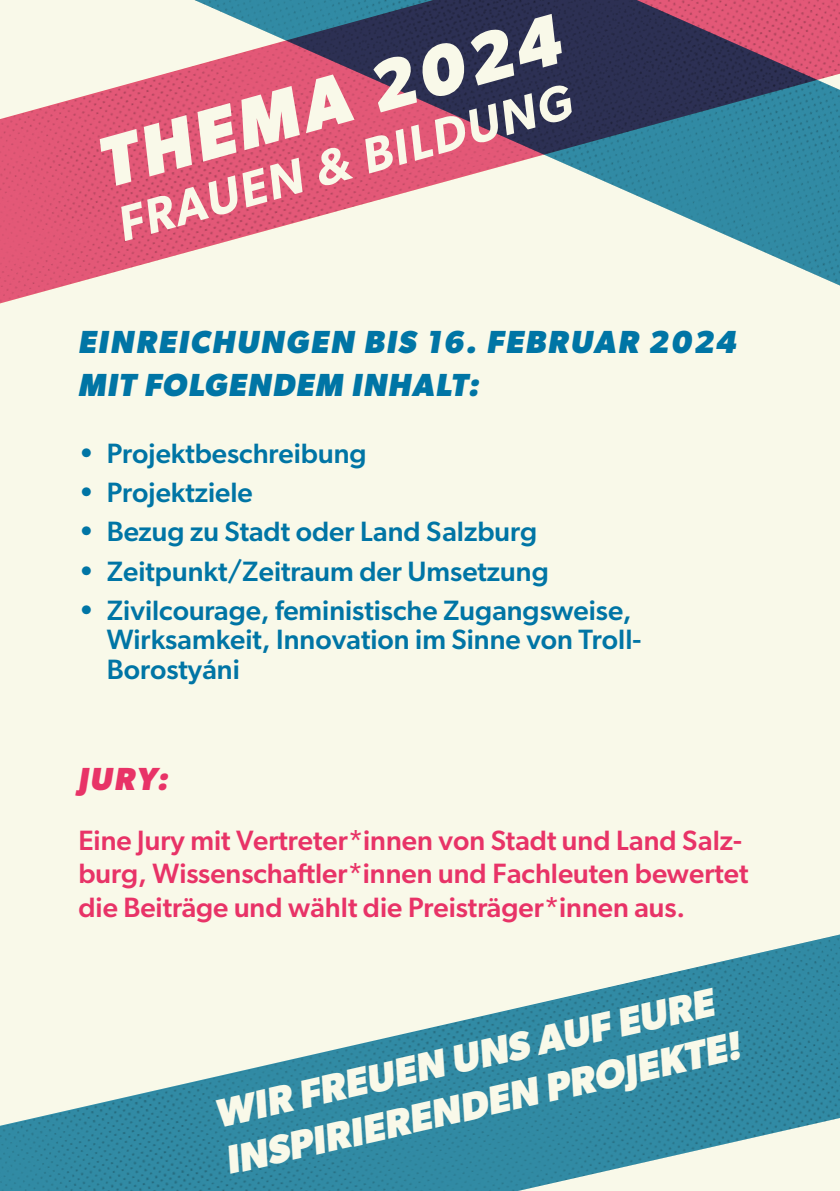
<style>
.page{position:relative;width:840px;height:1191px;background:#fff}
.page>*{position:absolute;margin:0;border:0;box-sizing:border-box;transform-origin:0 0}
.t1{font:italic 700 71.6px "Gibson";color:#f9f9e9}
.t2{font:italic 600 49.4px "Gibson";color:#f9f9e9}
.t3{font:italic 700 40px/48px "Gibson";color:#f9f9e9}
.t4{font:italic 700 32px/42.4px "Gibson";letter-spacing:.055em;color:#0075a5}
.t5{font:italic 700 32px "Gibson";color:#e83367}
.t6{font:500 28px/29.6px "Gibson";color:#0075a5}
.t7{font:500 28px/33.6px "Gibson";color:#e83367}
</style>
<div class="page">
<div style="left:0;top:0;width:839px;height:1191px;background:#f9f9e9"></div>
<svg style="left:0;top:76px;width:156px;height:227px;fill:#e35877"></svg>
<svg style="left:160px;top:0;width:679px;height:285px"></svg>
<svg style="left:0;top:934px;width:839px;height:257px;fill:#318ba5"></svg>
<h1 class="t1" style="left:89px;top:125px;width:477px;rotate:-16deg">THEMA 2024</h1>
<h2 class="t2" style="left:111px;top:195px;width:471px;rotate:-15deg">FRAUEN &amp; BILDUNG</h2>
<p class="t4" style="left:78px;top:320px;width:659px">EINREICHUNGEN BIS 16. FEBRUAR 2024<br>MIT FOLGENDEM INHALT:</p>
<p class="t6" style="left:78px;top:438px;width:289px">• Projektbeschreibung</p>
<p class="t6" style="left:78px;top:477px;width:176px">• Projektziele</p>
<p class="t6" style="left:78px;top:516px;width:460px">• Bezug zu Stadt oder Land Salzburg</p>
<p class="t6" style="left:78px;top:555px;width:471px">• Zeitpunkt/Zeitraum der Umsetzung</p>
<p class="t6" style="left:107px;top:595px;width:536px;text-indent:-28px">• Zivilcourage, feministische Zugangsweise,<br>Wirksamkeit, Innovation im Sinne von Troll-<br>Borostyáni</p>
<p class="t5" style="left:78px;top:760px;width:92px">JURY:</p>
<p class="t7" style="left:78px;top:822px;width:671px">Eine Jury mit Vertreter*innen von Stadt und Land Salz&shy;burg, Wissenschaftler*innen und Fachleuten bewertet die Beiträge und wählt die Preisträger*innen aus.</p>
<h3 class="t3" style="left:210px;top:1091px;width:528px;rotate:-13deg">WIR FREUEN UNS AUF EURE<br>INSPIRIERENDEN PROJEKTE!</h3>
</div>
